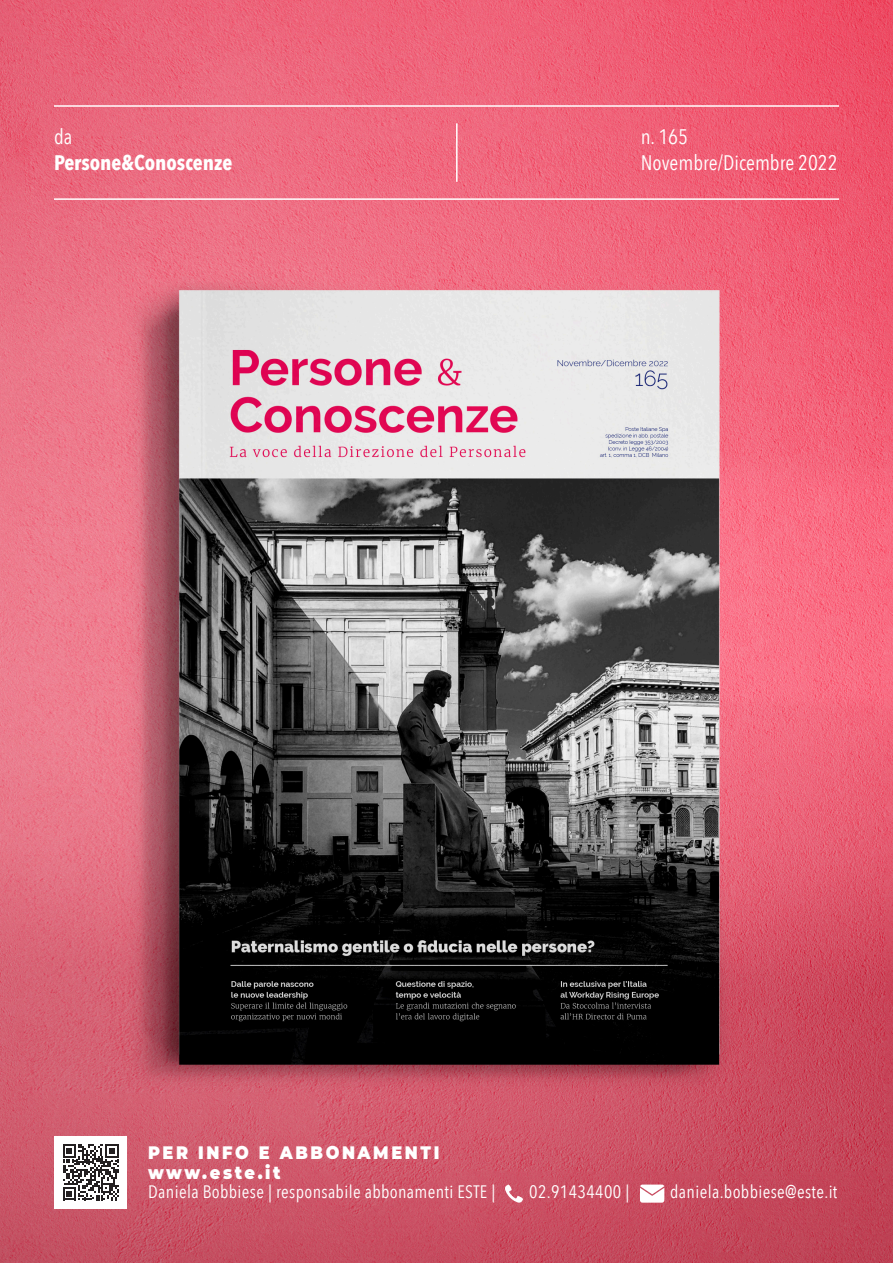
<style>
.page{position:relative;width:893px;height:1263px;background:#fff}
.page>*{position:absolute;margin:0;border:0;box-sizing:border-box;transform-origin:0 0}
.t1{font:21px/25.2px "Avenir Next Condensed";color:#fff}
.t2{font:700 21px "Avenir Next Condensed";color:#fff}
.t3{font:18px "Avenir Next Condensed";letter-spacing:.02em;color:#fff}
.t4{font:900 18px/19.5px "Montserrat";letter-spacing:.16em;color:#fff;scale:.9 1}
</style>
<div class="page">
<img style="left:0;top:0;width:893px;height:1263px">
<hr style="left:54px;top:105px;width:785px;height:2px;background:#fff">
<hr style="left:54px;top:198px;width:785px;height:2px;background:#fff">
<hr style="left:456px;top:123px;width:2px;height:59px;background:#fff">
<div style="left:55px;top:1136px;width:72px;height:72px;background:#fff"></div>
<svg style="left:63px;top:1144px;width:56px;height:56px"></svg>
<svg style="left:640px;top:1184px;width:24px;height:19px"></svg>
<svg style="left:505px;top:1184px;width:18px;height:19px"></svg>
<p class="t1" style="left:54px;top:123px;width:20px">da</p>
<p class="t2" style="left:54px;top:149px;width:180px">Persone&amp;Conoscenze</p>
<p class="t1" style="left:641px;top:123px;width:198px">n. 165<br>Novembre/Dicembre 2022</p>
<p class="t4" style="left:148px;top:1142px;width:325px">PER INFO E ABBONAMENTI www.este.it</p>
<p class="t3" style="left:148px;top:1176px;width:349px">Daniela Bobbiese | responsabile abbonamenti ESTE |</p>
<p class="t3" style="left:529px;top:1176px;width:102px">02.91434400 |</p>
<p class="t3" style="left:670px;top:1176px;width:169px">daniela.bobbiese@este.it</p>
</div>
